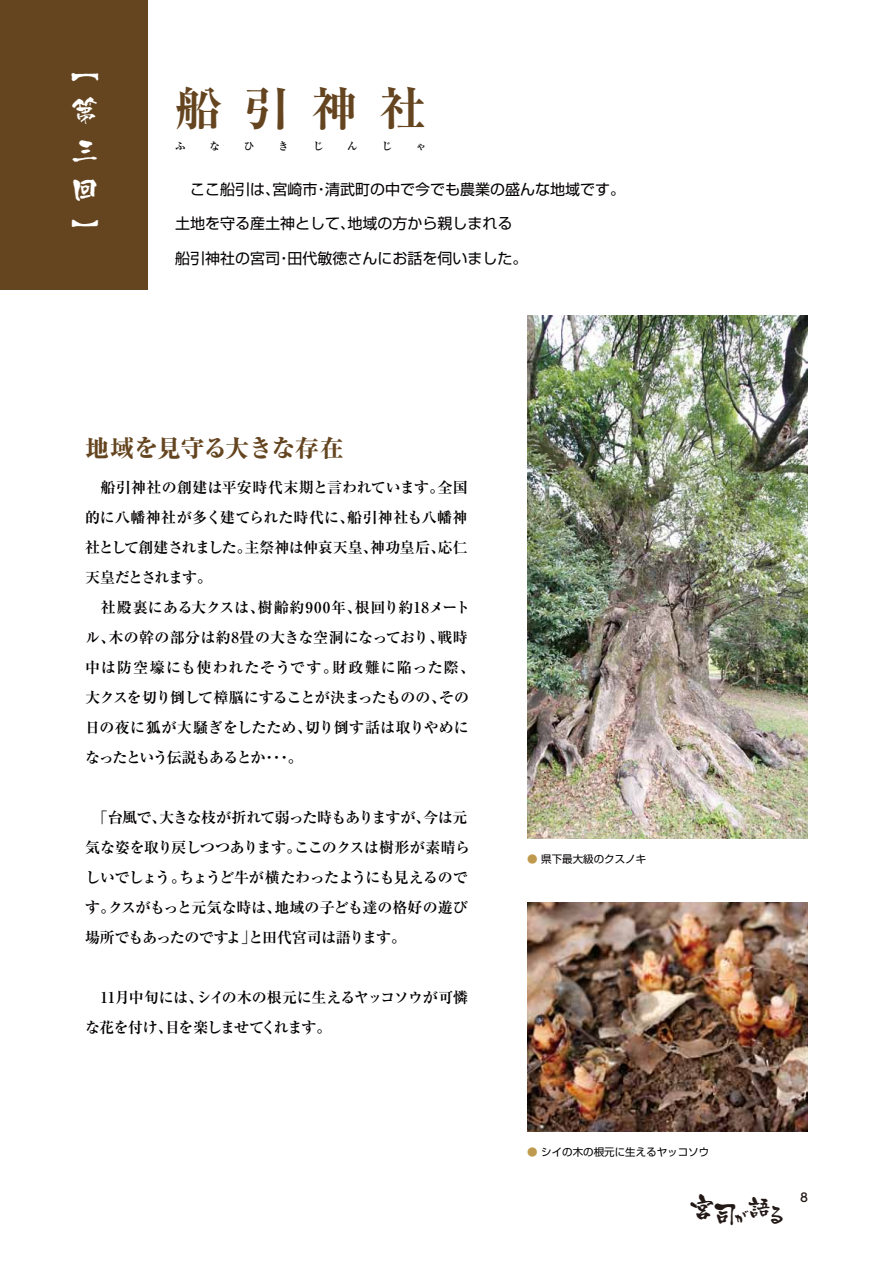
<style>
.page{position:relative;width:893px;height:1263px;background:#fff}
.page>*{position:absolute;margin:0;border:0;box-sizing:border-box;transform-origin:0 0}
.t1{font:700 expanded 46.5px "Ryumin Pro";color:#654520}
.t2{font:28.5px/39.9px "Kyo Madoka";color:#fff;text-align:justify}
.t3{font:27.15px "Kyo Madoka";color:#221815}
.t4{font:800 24px "Ryumin Pro";letter-spacing:-.03em;color:#654520}
.t5{font:700 15px/30px "Ryumin Pro";color:#040000}
.t6{font:700 15px/30px "Ryumin Pro";letter-spacing:-.02em;color:#040000}
.t7{font:15px "Shin Go Pro";color:#040000}
.t8{font:500 12px "UD Shin Go Pro";color:#221815}
.t9{font:10.5px "Shin Go Pro";color:#040000}
.t10{font:700 10.5px "Ryumin Pro";color:#040000}
.s1{color:#bf9a4e}
.s2{font-size:22.95px}
</style>
<div class="page">
<img style="left:527px;top:315px;width:281px;height:523px">
<img style="left:527px;top:902px;width:281px;height:230px">
<div style="left:0;top:0;width:147px;height:289px;background:#654520"></div>
<h2 class="t2" style="left:71px;top:50px;width:29px">︻第三回︼</h2>
<h1 class="t1" style="left:175px;top:72px;width:253px">船引神社</h1>
<p class="t10" style="left:175px;top:138px;width:12px">ふ</p>
<p class="t10" style="left:209px;top:138px;width:12px">な</p>
<p class="t10" style="left:244px;top:138px;width:12px">ひ</p>
<p class="t10" style="left:278px;top:138px;width:12px">き</p>
<p class="t10" style="left:313px;top:138px;width:12px">じ</p>
<p class="t10" style="left:347px;top:138px;width:12px">ん</p>
<p class="t10" style="left:381px;top:138px;width:12px">じ</p>
<p class="t10" style="left:416px;top:138px;width:12px">ゃ</p>
<p class="t7" style="left:175px;top:177px;width:452px">　ここ船引は、宮崎市・清武町の中で今でも農業の盛んな地域です。</p>
<p class="t7" style="left:175px;top:211px;width:339px">土地を守る産土神として、地域の方から親しまれる</p>
<p class="t7" style="left:175px;top:246px;width:354px">船引神社の宮司・田代敏徳さんにお話を伺いました。</p>
<h3 class="t4" style="left:85px;top:429px;width:260px">地域を見守る大きな存在</h3>
<p class="t5" style="left:85px;top:471px;width:392px">　船引神社の創建は平安時代末期と言われています。全国的に八幡神社が多く建てられた時代に、船引神社も八幡神社として創建されました。主祭神は仲哀天皇、神功皇后、応仁天皇だとされます。<br>　社殿裏にある大クスは、樹齢約900年、根回り約18メートル、木の幹の部分は約8畳の大きな空洞になっており、戦時中は防空壕にも使われたそうです。財政難に陥った際、大クスを切り倒して樟脳にすることが決まったものの、その日の夜に狐が大騒ぎをしたため、切り倒す話は取りやめになったという伝説もあるとか・・・。</p>
<p class="t6" style="left:85px;top:801px;width:386px">　「台風で、大きな枝が折れて弱った時もありますが、今は元気な姿を取り戻しつつあります。ここのクスは樹形が素晴らしいでしょう。ちょうど牛が横たわったようにも見えるのです。クスがもっと元気な時は、地域の子ども達の格好の遊び場所でもあったのですよ」と田代宮司は語ります。</p>
<p class="t6" style="left:85px;top:981px;width:385px">　11月中旬には、シイの木の根元に生えるヤッコソウが可憐な花を付け、目を楽しませてくれます。</p>
<p class="t9" style="left:527px;top:850px;width:120px"><span class="s1">●</span> 県下最大級のクスノキ</p>
<p class="t9" style="left:527px;top:1143px;width:183px"><span class="s1">●</span> シイの木の根元に生えるヤッコソウ</p>
<h3 class="t3" style="left:689px;top:1197px;width:101px">宮司<sub>が</sub><span class="s2">語</span><sub>る</sub></h3>
<p class="t8" style="left:800px;top:1188px;width:9px">8</p>
</div>
